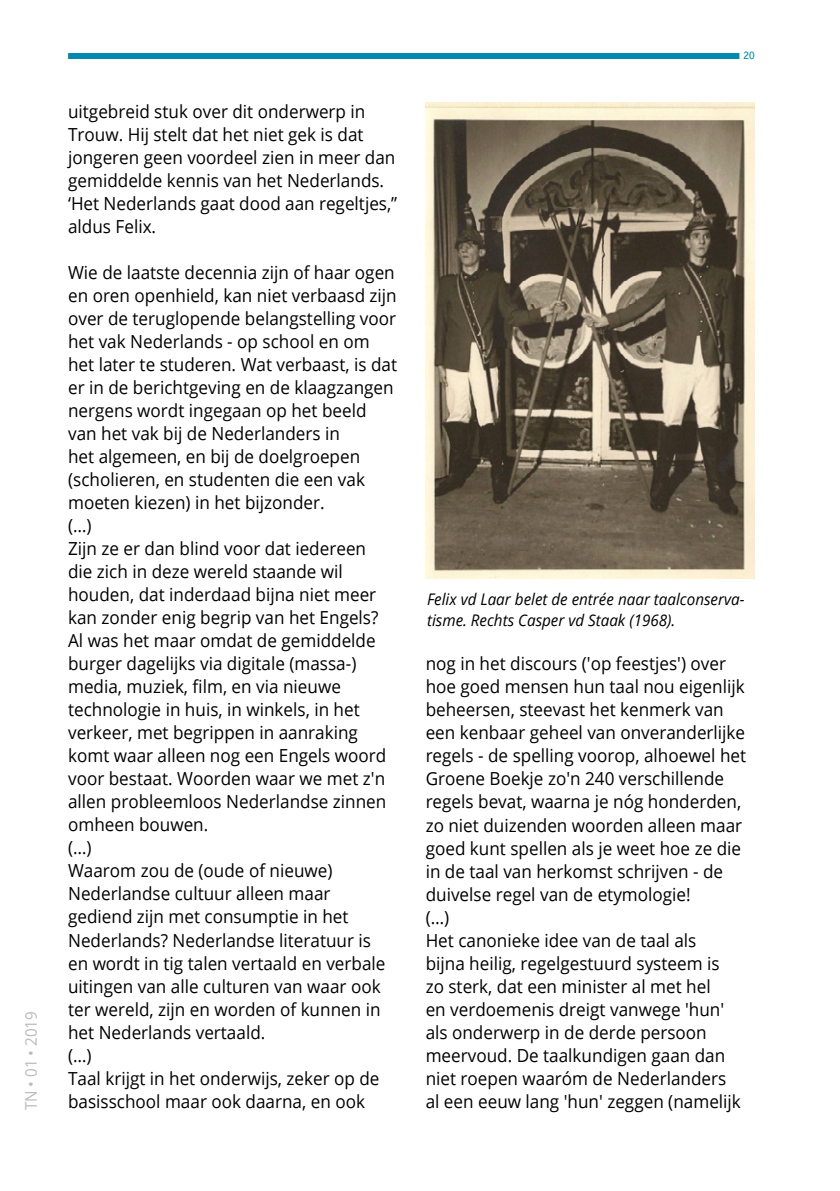
<style>
.page{position:relative;width:840px;height:1191px;background:#fff}
.page>*{position:absolute;margin:0;border:0;box-sizing:border-box;transform-origin:0 0}
.t1{font:18px/23px "Open Sans";color:#000;scale:.95 1}
.t2{font:italic 16px/21px "Open Sans";color:#000;scale:.95 1}
.t3{font:16px "Open Sans";color:#babbbd;scale:.95 1}
.t4{font:700 10px "Bell Gothic BT";color:#0089b1}
</style>
<div class="page">
<div style="left:68px;top:53px;width:671px;height:6px;background:#0089b1"></div>
<img style="left:425px;top:103px;width:329px;height:475px">
<p class="t3" style="left:20px;top:1110px;width:106px;rotate:-90deg">TN • 01 • 2019</p>
<p class="t1" style="left:68px;top:100px;width:348px">uitgebreid stuk over dit onderwerp in Trouw. Hij stelt dat het niet gek is dat jongeren geen voordeel zien in meer dan gemiddelde kennis van het Nederlands. ‘Het Nederlands gaat dood aan regeltjes,” aldus Felix.</p>
<p class="t1" style="left:68px;top:261px;width:347px">Wie de laatste decennia zijn of haar ogen en oren openhield, kan niet verbaasd zijn over de teruglopende belangstelling voor het vak Nederlands - op school en om het later te studeren. Wat verbaast, is dat er in de berichtgeving en de klaagzangen nergens wordt ingegaan op het beeld van het vak bij de Nederlanders in<br>het algemeen, en bij de doelgroepen (scholieren, en studenten die een vak moeten kiezen) in het bijzonder.<br>(…)<br>Zijn ze er dan blind voor dat iedereen<br>die zich in deze wereld staande wil houden, dat inderdaad bijna niet meer kan zonder enig begrip van het Engels?<br>Al was het maar omdat de gemiddelde burger dagelijks via digitale (massa-) media, muziek, film, en via nieuwe technologie in huis, in winkels, in het verkeer, met begrippen in aanraking komt waar alleen nog een Engels woord voor bestaat. Woorden waar we met z'n allen probleemloos Nederlandse zinnen omheen bouwen.<br>(…)<br>Waarom zou de (oude of nieuwe)<br>Nederlandse cultuur alleen maar gediend zijn met consumptie in het Nederlands? Nederlandse literatuur is<br>en wordt in tig talen vertaald en verbale uitingen van alle culturen van waar ook ter wereld, zijn en worden of kunnen in het Nederlands vertaald.<br>(…)<br>Taal krijgt in het onderwijs, zeker op de basisschool maar ook daarna, en ook</p>
<p class="t4" style="left:743px;top:49px;width:13px">20</p>
<p class="t2" style="left:427px;top:588px;width:335px">Felix vd Laar belet de entrée naar taalconserva&shy;tisme. Rechts Casper vd Staak (1968).</p>
<p class="t1" style="left:425px;top:652px;width:339px">nog in het discours ('op feestjes') over hoe goed mensen hun taal nou eigenlijk beheersen, steevast het kenmerk van een kenbaar geheel van onveranderlijke regels - de spelling voorop, alhoewel het Groene Boekje zo'n 240 verschillende regels bevat, waarna je nóg honderden, zo niet duizenden woorden alleen maar goed kunt spellen als je weet hoe ze die in de taal van herkomst schrijven - de duivelse regel van de etymologie!<br>(…)<br>Het canonieke idee van de taal als<br>bijna heilig, regelgestuurd systeem is<br>zo sterk, dat een minister al met hel<br>en verdoemenis dreigt vanwege 'hun' als onderwerp in de derde persoon meervoud. De taalkundigen gaan dan niet roepen waaróm de Nederlanders<br>al een eeuw lang 'hun' zeggen (namelijk</p>
</div>
